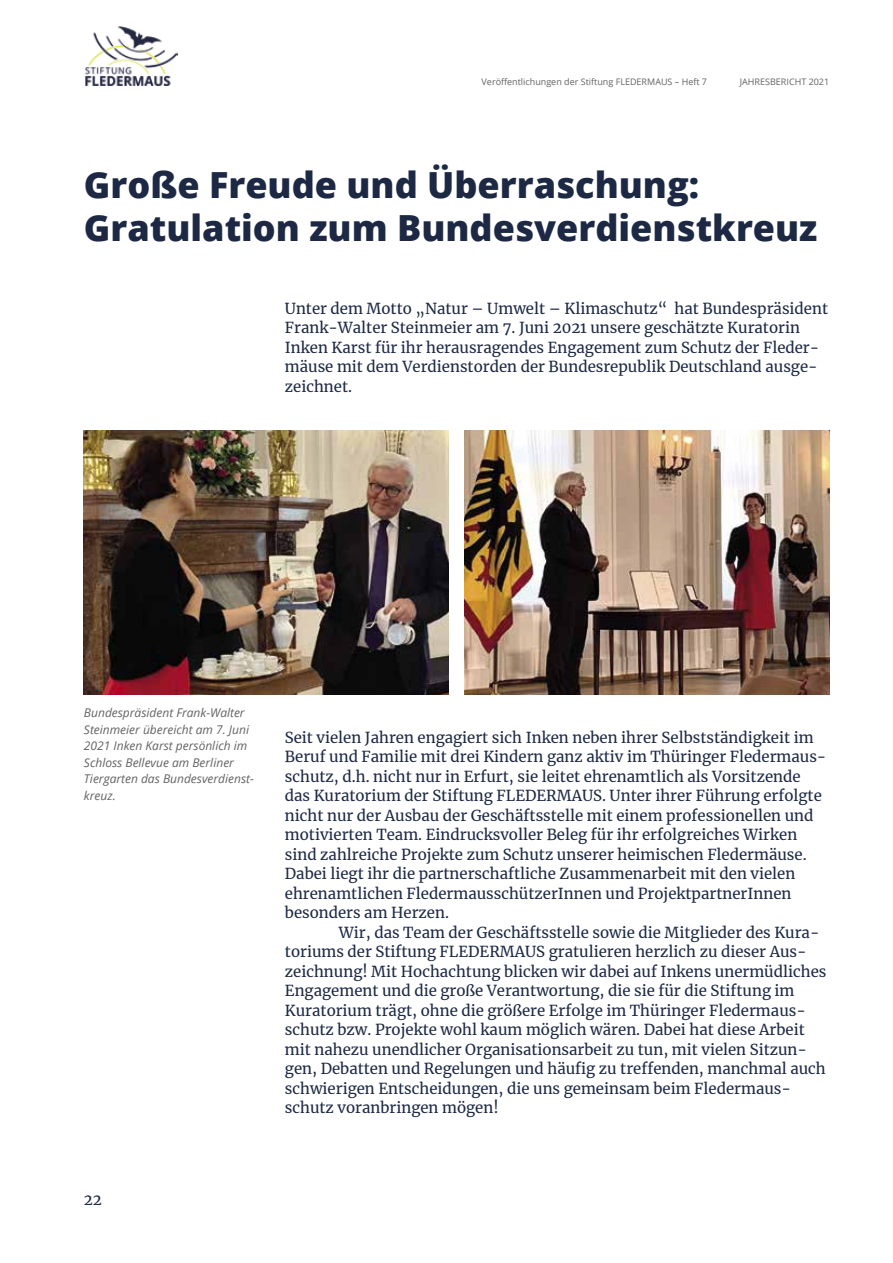
<style>
.page{position:relative;width:893px;height:1263px;background:#fff}
.page>*{position:absolute;margin:0;border:0;box-sizing:border-box;transform-origin:0 0}
.t1{font:800 36px/43.2px "Open Sans";color:#1d2944}
.t2{font:15px/19.5px "Merriweather";color:#1d2944}
.t3{font:italic 12px/16.5px "Open Sans";color:#636363}
.t4{font:9px "Open Sans";color:#636363}
</style>
<div class="page">
<img style="left:85px;top:27px;width:93px;height:58px">
<img style="left:465px;top:431px;width:364px;height:263px">
<img style="left:84px;top:431px;width:364px;height:263px">
<p class="t4" style="left:482px;top:75px;width:227px">Veröffentlichungen der Stiftung FLEDERMAUS – Heft 7</p>
<p class="t4" style="left:740px;top:75px;width:91px">JAHRESBERICHT 2021</p>
<h1 class="t1" style="left:84px;top:161px;width:735px">Große Freude und Überraschung:<br>Gratulation zum Bundesverdienstkreuz</h1>
<p class="t2" style="left:285px;top:298px;width:545px">Unter dem Motto „Natur – Umwelt – Klimaschutz“ hat Bundespräsident Frank-Walter Steinmeier am 7. Juni 2021 unsere geschätzte Kuratorin Inken Karst für ihr herausragendes Engagement zum Schutz der Fleder&shy;mäuse mit dem Verdienstorden der Bundesrepublik Deutschland ausge&shy;zeichnet.</p>
<p class="t3" style="left:84px;top:704px;width:171px">Bundespräsident Frank-Walter<br>Steinmeier übereicht am 7. Juni<br>2021 Inken Karst persönlich im<br>Schloss Bellevue am Berliner<br>Tiergarten das Bundesverdienst&shy;kreuz.</p>
<p class="t2" style="left:285px;top:727px;width:543px">Seit vielen Jahren engagiert sich Inken neben ihrer Selbstständigkeit im Beruf und Familie mit drei Kindern ganz aktiv im Thüringer Fledermaus&shy;schutz, d.h. nicht nur in Erfurt, sie leitet ehrenamtlich als Vorsitzende das Kuratorium der Stiftung FLEDERMAUS. Unter ihrer Führung erfolgte nicht nur der Ausbau der Geschäftsstelle mit einem professionellen und motivierten Team. Eindrucksvoller Beleg für ihr erfolgreiches Wirken sind zahlreiche Projekte zum Schutz unserer heimischen Fledermäuse.<br>Dabei liegt ihr die partnerschaftliche Zusammenarbeit mit den vielen ehrenamtlichen FledermausschützerInnen und ProjektpartnerInnen besonders am Herzen.</p>
<p class="t2" style="left:285px;top:922px;width:543px;text-indent:54px">Wir, das Team der Geschäftsstelle sowie die Mitglieder des Kura&shy;toriums der Stiftung FLEDERMAUS gratulieren herzlich zu dieser Aus&shy;zeichnung! Mit Hochachtung blicken wir dabei auf Inkens unermüdliches Engagement und die große Verantwortung, die sie für die Stiftung im Kuratorium trägt, ohne die größere Erfolge im Thüringer Fledermaus&shy;schutz bzw. Projekte wohl kaum möglich wären. Dabei hat diese Arbeit mit nahezu unendlicher Organisationsarbeit zu tun, mit vielen Sitzun&shy;gen, Debatten und Regelungen und häufig zu treffenden, manchmal auch schwierigen Entscheidungen, die uns gemeinsam beim Fledermaus&shy;schutz voranbringen mögen!</p>
<p class="t2" style="left:84px;top:1190px;width:19px">22</p>
</div>
